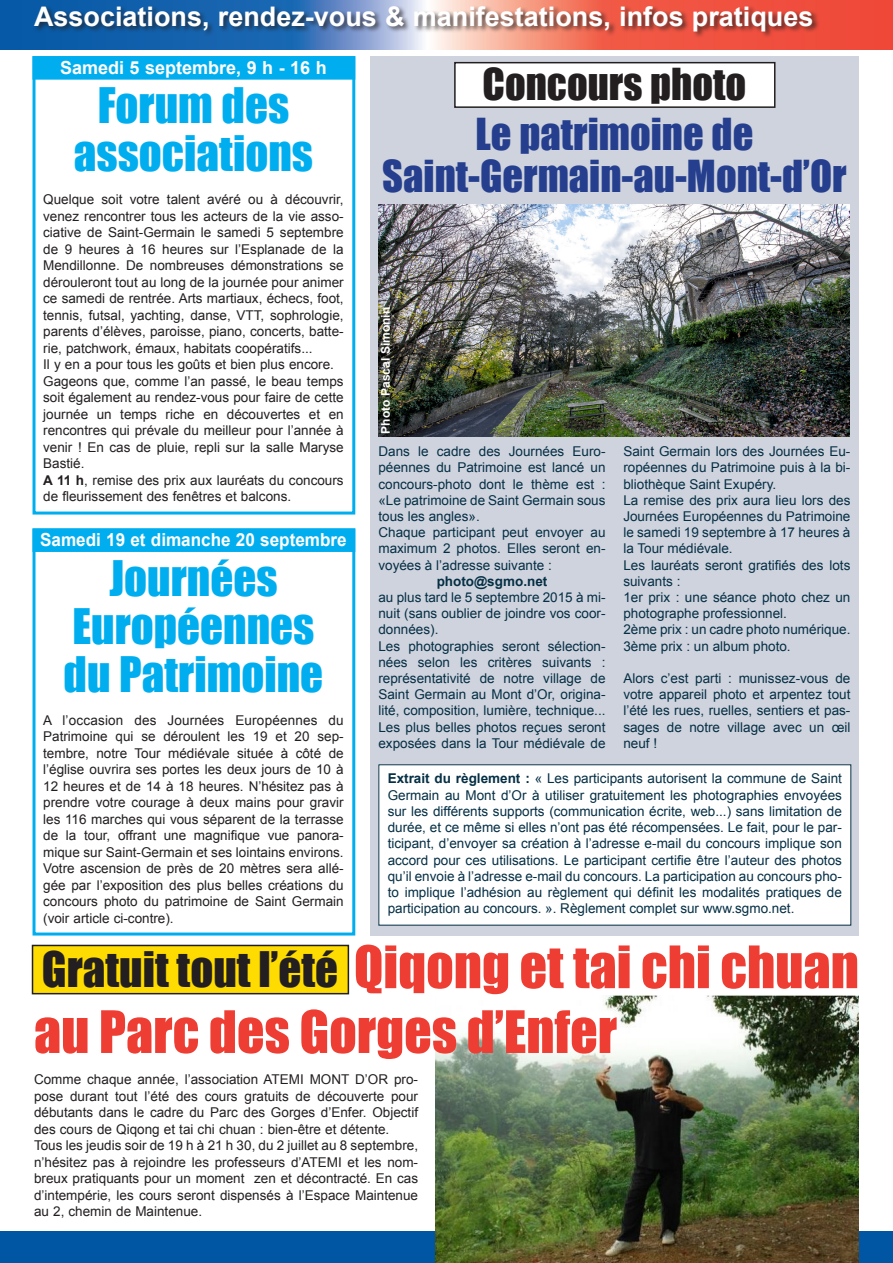
<style>
.page{position:relative;width:893px;height:1263px;background:#fff}
.page>*{position:absolute;margin:0;border:0;box-sizing:border-box;transform-origin:0 0}
.t1{font:54px/64.8px "Impact";color:#ee3e34}
.texte{font:45px/48px "Impact";color:#00aeef;text-align:center}
.texte_gras{font:40.5px "Impact";color:#253f8e}
.texte_gras-2{font:40.5px "Impact";color:#231f20}
.titrepage{font:700 27px "Arial";color:#fff}
.inter{font:700 18px "Arial";color:#fff;scale:.95 1}
.inter-2{font:700 18px "Arial";color:#fff}
.texte-2{font:13.5px/16.5px "Arial";color:#231f20;text-align:justify}
.t2{font:13.5px/16.2px "Arial";color:#052f45;text-align:justify}
.t3{font:700 13.5px "Arial";color:#052f45}
.texte-3{font:700 12px "Arial";color:#fff}
.s1{font-weight:700}
.s2{font-size:45px;color:#231f20}
</style>
<div class="page">
<img style="left:0;top:0;width:893px;height:50px">
<div style="left:0;top:1232px;width:893px;height:31px;background:#0156a3"></div>
<img style="left:435px;top:995px;width:424px;height:268px">
<div style="left:33px;top:945px;width:315px;height:49px;background:#ffdc01"></div>
<div style="left:32px;top:945px;width:317px;height:49px;border:2px solid #231f20"></div>
<div style="left:33px;top:5px;width:787px;height:34px;background:#231f20;opacity:.75"></div>
<div style="left:33px;top:56px;width:322px;height:458px;border:3px solid #00aeef"></div>
<div style="left:33px;top:528px;width:322px;height:407px;border:3px solid #00aeef"></div>
<div style="left:33px;top:56px;width:322px;height:24px;background:#00aeef;border:3px solid #00aeef"></div>
<div style="left:33px;top:528px;width:322px;height:24px;background:#00aeef;border:3px solid #00aeef"></div>
<div style="left:371px;top:56px;width:488px;height:879px;background:#cfd3dd"></div>
<div style="left:455px;top:63px;width:320px;height:44px;background:#fff"></div>
<div style="left:454px;top:62px;width:321px;height:46px;border:2px solid #231f20"></div>
<div style="left:379px;top:765px;width:472px;height:160px;background:#fff"></div>
<img style="left:378px;top:205px;width:471px;height:232px">
<p class="titrepage" style="left:34px;top:-2px;width:781px">Associations, rendez-vous &amp; manifestations, infos pratiques</p>
<p class="inter-2" style="left:60px;top:56px;width:268px">Samedi 5 septembre, 9 h - 16 h</p>
<p class="texte" style="left:74px;top:80px;width:241px">Forum des associations</p>
<p class="texte-2" style="left:43px;top:191px;width:302px">Quelque soit votre talent avéré ou à découvrir, venez rencontrer tous les acteurs de la vie asso&shy;ciative de Saint-Germain le samedi 5 septembre de 9 heures à 16 heures sur l’Esplanade de la Mendillonne. De nombreuses démonstrations se dérouleront tout au long de la journée pour animer ce samedi de rentrée. Arts martiaux, échecs, foot, tennis, futsal, yachting, danse, VTT, sophrologie, parents d’élèves, paroisse, piano, concerts, batte&shy;rie, patchwork, émaux, habitats coopératifs...</p>
<p class="texte-2" style="left:43px;top:356px;width:292px">Il y en a pour tous les goûts et bien plus encore.</p>
<p class="texte-2" style="left:43px;top:373px;width:302px">Gageons que, comme l’an passé, le beau temps soit également au rendez-vous pour faire de cette journée un temps riche en découvertes et en rencontres qui prévale du meilleur pour l’année à venir ! En cas de pluie, repli sur la salle Maryse Bastié.</p>
<p class="texte-2" style="left:43px;top:472px;width:302px"><span class="s1">A 11 h</span>, remise des prix aux lauréats du concours de fleurissement des fenêtres et balcons.</p>
<p class="inter" style="left:40px;top:528px;width:324px">Samedi 19 et dimanche 20 septembre</p>
<p class="texte" style="left:64px;top:553px;width:261px">Journées<br>Européennes du Patrimoine</p>
<p class="texte-2" style="left:43px;top:712px;width:302px">A l’occasion des Journées Européennes du Patrimoine qui se déroulent les 19 et 20 sep&shy;tembre, notre Tour médiévale située à côté de l’église ouvrira ses portes les deux jours de 10 à 12 heures et de 14 à 18 heures. N’hésitez pas à prendre votre courage à deux mains pour gravir les 116 marches qui vous séparent de la terrasse de la tour, offrant une magnifique vue panora&shy;mique sur Saint-Germain et ses lointains environs.<br>Votre ascension de près de 20 mètres sera allé&shy;gée par l’exposition des plus belles créations du concours photo du patrimoine de Saint Germain (voir article ci-contre).</p>
<p class="texte_gras-2" style="left:483px;top:53px;width:265px">Concours photo</p>
<p class="texte_gras" style="left:475px;top:103px;width:279px">Le patrimoine de</p>
<p class="texte_gras" style="left:382px;top:145px;width:466px">Saint-Germain-au-Mont-d’Or</p>
<p class="texte-3" style="left:377px;top:434px;width:128px;rotate:-90deg">Photo Pascal Simonin</p>
<p class="t2" style="left:378px;top:443px;width:229px">Dans le cadre des Journées Euro&shy;péennes du Patrimoine est lancé un concours-photo dont le thème est : «Le patrimoine de Saint Germain sous tous les angles».</p>
<p class="t2" style="left:378px;top:524px;width:229px">Chaque participant peut envoyer au maximum 2 photos. Elles seront en&shy;voyées à l’adresse suivante :</p>
<p class="t3" style="left:437px;top:572px;width:112px">photo@sgmo.net</p>
<p class="t2" style="left:378px;top:589px;width:229px">au plus tard le 5 septembre 2015 à mi&shy;nuit (sans oublier de joindre vos coor&shy;données).</p>
<p class="t2" style="left:378px;top:638px;width:229px">Les photographies seront sélection&shy;nées selon les critères suivants : représentativité de notre village de Saint Germain au Mont d’Or, origina&shy;lité, composition, lumière, technique...<br>Les plus belles photos reçues seront exposées dans la Tour médiévale de</p>
<p class="t2" style="left:623px;top:443px;width:229px">Saint Germain lors des Journées Eu&shy;ropéennes du Patrimoine puis à la bi&shy;bliothèque Saint Exupéry.</p>
<p class="t2" style="left:623px;top:492px;width:229px">La remise des prix aura lieu lors des Journées Européennes du Patrimoine le samedi 19 septembre à 17 heures à la Tour médiévale.</p>
<p class="t2" style="left:623px;top:557px;width:229px">Les lauréats seront gratifiés des lots suivants :</p>
<p class="t2" style="left:623px;top:589px;width:229px">1er prix : une séance photo chez un photographe professionnel.</p>
<p class="t2" style="left:623px;top:622px;width:229px">2ème prix : un cadre photo numérique.<br>3ème prix : un album photo.</p>
<p class="t2" style="left:623px;top:670px;width:229px">Alors c’est parti : munissez-vous de votre appareil photo et arpentez tout l’été les rues, ruelles, sentiers et pas&shy;sages de notre village avec un œil neuf !</p>
<p class="t2" style="left:388px;top:771px;width:456px"><span class="s1">Extrait du règlement :</span> « Les participants autorisent la commune de Saint Germain au Mont d’Or à utiliser gratuitement les photographies envoyées sur les différents supports (communication écrite, web...) sans limitation de durée, et ce même si elles n’ont pas été récompensées. Le fait, pour le par&shy;ticipant, d’envoyer sa création à l’adresse e-mail du concours implique son accord pour ces utilisations. Le participant certifie être l’auteur des photos qu’il envoie à l’adresse e-mail du concours. La participation au concours pho&shy;to implique l’adhésion au règlement qui définit les modalités pratiques de participation au concours. ». Règlement complet sur www.sgmo.net.</p>
<p class="t1" style="left:34px;top:933px;width:826px"><span class="s2">Gratuit tout l’été</span> Qiqong et tai chi chuan au Parc des Gorges d’Enfer</p>
<p class="texte-2" style="left:34px;top:1071px;width:386px">Comme chaque année, l’association ATEMI MONT D’OR pro&shy;pose durant tout l’été des cours gratuits de découverte pour débutants dans le cadre du Parc des Gorges d’Enfer. Objectif des cours de Qiqong et tai chi chuan : bien-être et détente.</p>
<p class="texte-2" style="left:34px;top:1137px;width:386px">Tous les jeudis soir de 19 h à 21 h 30, du 2 juillet au 8 septembre, n’hésitez pas à rejoindre les professeurs d’ATEMI et les nom&shy;breux pratiquants pour un moment zen et décontracté. En cas d’intempérie, les cours seront dispensés à l’Espace Maintenue au 2, chemin de Maintenue.</p>
</div>
